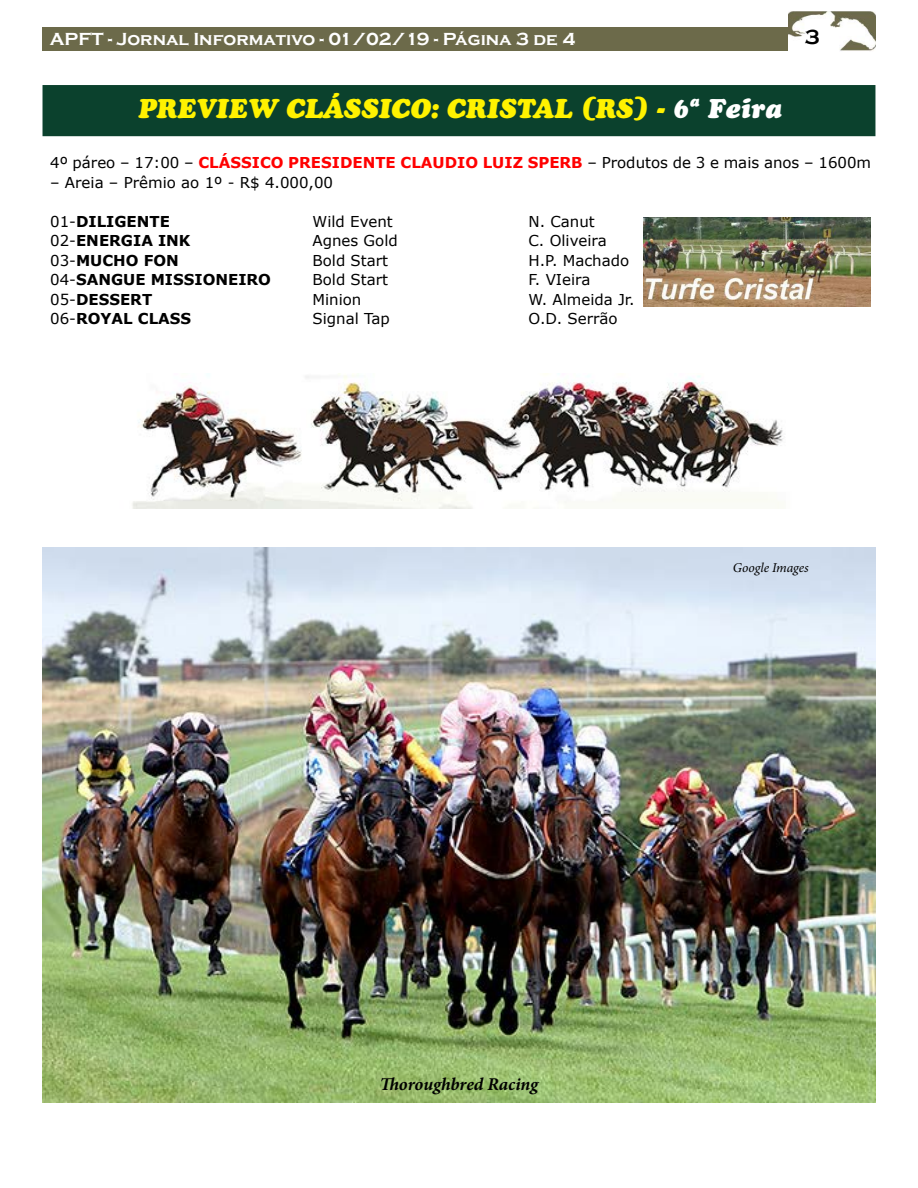
<style>
.page{position:relative;width:918px;height:1188px;background:#fff}
.page>*{position:absolute;margin:0;border:0;box-sizing:border-box;transform-origin:0 0}
.t1{font:italic 27px "Cooper Black Std";color:#fff200}
.t2{font:700 21px "Copperplate Gothic";color:#000}
.t3{font:700 18px "Copperplate Gothic";color:#fff}
.t4{font:italic 700 18px "Minion Pro";letter-spacing:-.005em;color:#000}
.t5{font:15px "Verdana";color:#000}
.t6{font:700 15px "Verdana";color:#000}
.t7{font:italic 13.5px "Minion Pro";letter-spacing:-.005em;color:#000}
.s1{color:#fff}
.s2{font-weight:700;color:#f00}
.s3{font-weight:400}
</style>
<div class="page">
<img style="left:643px;top:218px;width:227px;height:88px">
<div style="left:43px;top:85px;width:832px;height:51px;background:#0b412d"></div>
<img style="left:43px;top:548px;width:832px;height:555px">
<img style="left:132px;top:373px;width:652px;height:136px">
<div style="left:43px;top:27px;width:746px;height:24px;background:#6c6a4a"></div>
<img style="left:789px;top:12px;width:86px;height:39px">
<p class="t3" style="left:50px;top:29px;width:527px">APFT - Jornal Informativo - 01/02/19 - Página 3 de 4</p>
<h2 class="t2" style="left:805px;top:26px;width:16px">3</h2>
<h1 class="t1" style="left:138px;top:91px;width:645px">PREVIEW CLÁSSICO: CRISTAL (RS) - <span class="s1">6ª Feira</span></h1>
<p class="t5" style="left:50px;top:152px;width:823px">4º páreo – 17:00 – <span class="s2">CLÁSSICO PRESIDENTE CLAUDIO LUIZ SPERB</span> – Produtos de 3 e mais anos – 1600m</p>
<p class="t5" style="left:50px;top:172px;width:285px">– Areia – Prêmio ao 1º - R$ 4.000,00</p>
<p class="t6" style="left:50px;top:210px;width:121px"><span class="s3">01-</span>DILIGENTE</p>
<p class="t5" style="left:313px;top:211px;width:82px">Wild Event</p>
<p class="t5" style="left:529px;top:211px;width:68px">N. Canut</p>
<p class="t6" style="left:50px;top:230px;width:142px"><span class="s3">02-</span>ENERGIA INK</p>
<p class="t5" style="left:313px;top:230px;width:87px">Agnes Gold</p>
<p class="t5" style="left:529px;top:230px;width:80px">C. Oliveira</p>
<p class="t6" style="left:50px;top:249px;width:130px"><span class="s3">03-</span>MUCHO FON</p>
<p class="t5" style="left:313px;top:250px;width:77px">Bold Start</p>
<p class="t5" style="left:529px;top:250px;width:102px">H.P. Machado</p>
<p class="t6" style="left:50px;top:269px;width:222px"><span class="s3">04-</span>SANGUE MISSIONEIRO</p>
<p class="t5" style="left:313px;top:269px;width:77px">Bold Start</p>
<p class="t5" style="left:529px;top:269px;width:63px">F. VIeira</p>
<p class="t6" style="left:50px;top:288px;width:104px"><span class="s3">05-</span>DESSERT</p>
<p class="t5" style="left:313px;top:289px;width:50px">Minion</p>
<p class="t5" style="left:529px;top:289px;width:108px">W. Almeida Jr.</p>
<p class="t6" style="left:50px;top:308px;width:143px"><span class="s3">06-</span>ROYAL CLASS</p>
<p class="t5" style="left:313px;top:308px;width:79px">Signal Tap</p>
<p class="t5" style="left:529px;top:308px;width:91px">O.D. Serrão</p>
<p class="t7" style="left:733px;top:558px;width:77px">Google Images</p>
<p class="t4" style="left:380px;top:1071px;width:160px">Thoroughbred Racing</p>
</div>
